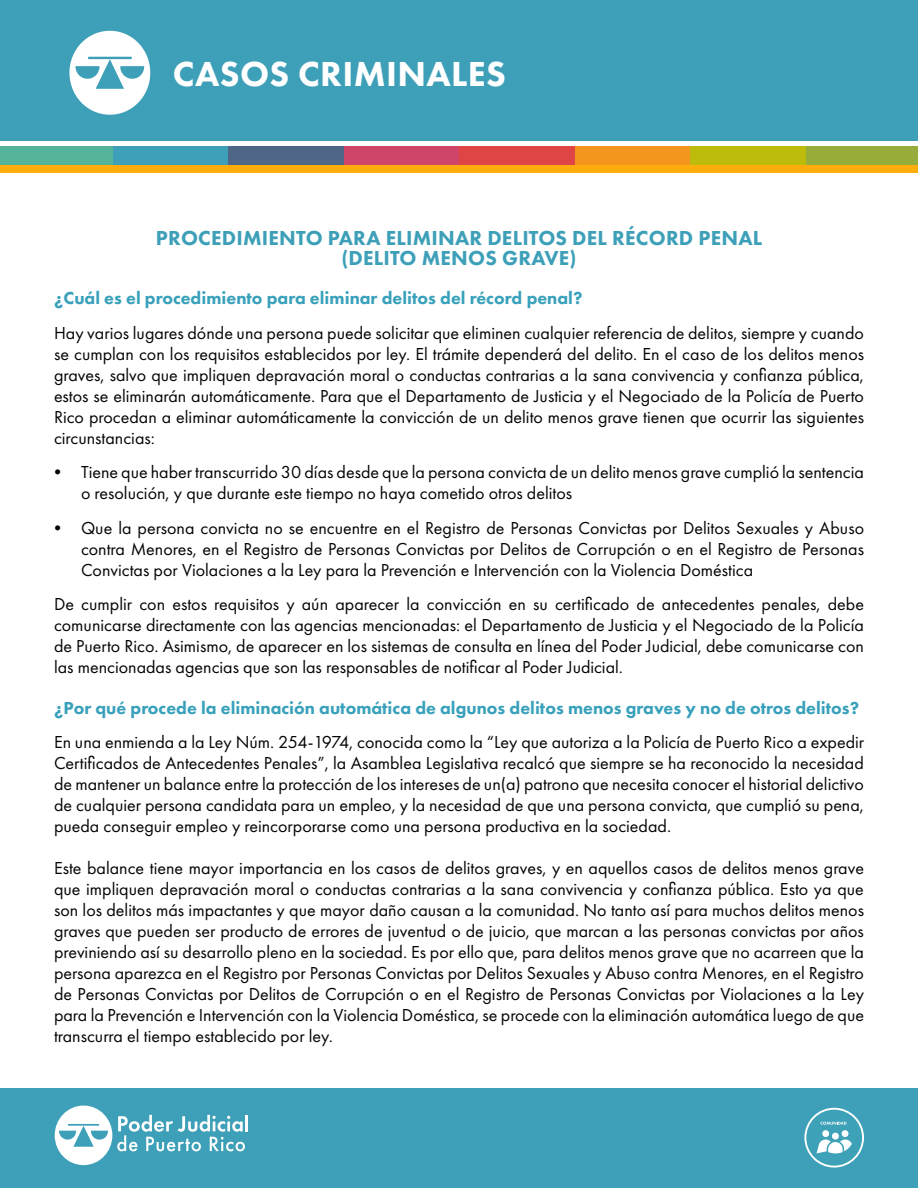
<style>
.page{position:relative;width:918px;height:1188px;background:#fff}
.page>*{position:absolute;margin:0;border:0;box-sizing:border-box;transform-origin:0 0}
.Futura_PT_12{font:800 36px "Futura PT";letter-spacing:.01em;color:#fff}
.Futura_PT_12-2{font:800 21px "Futura PT";letter-spacing:.01em;color:#3da0b8}
.Futura_PT_12-3{font:18px/21px "Futura PT";color:#040503;text-align:justify}
.Futura_PT_12-4{font:800 18px "Futura PT";color:#39a1bb}
</style>
<div class="page">
<div style="left:0;top:0;width:918px;height:140px;background:#3da0b8"></div>
<div style="left:806px;top:147px;width:112px;height:21px;background:#97ad3b"></div>
<div style="left:690px;top:147px;width:116px;height:21px;background:#bdbc0c"></div>
<div style="left:575px;top:147px;width:115px;height:21px;background:#f4951e"></div>
<div style="left:459px;top:147px;width:116px;height:21px;background:#e04546"></div>
<div style="left:343px;top:147px;width:116px;height:21px;background:#cf4469"></div>
<div style="left:228px;top:147px;width:115px;height:21px;background:#4f6686"></div>
<div style="left:112px;top:147px;width:116px;height:21px;background:#3da0b8"></div>
<div style="left:0;top:147px;width:112px;height:21px;background:#55b39a"></div>
<div style="left:0;top:165px;width:918px;height:8px;background:#ffad0d"></div>
<svg style="left:69px;top:31px;width:81px;height:84px"></svg>
<div style="left:0;top:1089px;width:918px;height:99px;background:#3da0b8"></div>
<svg style="left:55px;top:1105px;width:190px;height:60px"></svg>
<hr style="left:245px;top:1115px;width:3px;height:16px;background:#fff">
<svg style="left:804px;top:1108px;width:60px;height:60px"></svg>
<p class="Futura_PT_12" style="left:173px;top:52px;width:334px">CASOS CRIMINALES</p>
<p class="Futura_PT_12-2" style="left:156px;top:225px;width:608px">PROCEDIMIENTO PARA ELIMINAR DELITOS DEL RÉCORD PENAL</p>
<p class="Futura_PT_12-2" style="left:341px;top:244px;width:237px">(DELITO MENOS GRAVE)</p>
<p class="Futura_PT_12-4" style="left:54px;top:287px;width:530px">¿Cuál es el procedimiento para eliminar delitos del récord penal?</p>
<p class="Futura_PT_12-3" style="left:54px;top:322px;width:812px">Hay varios lugares dónde una persona puede solicitar que eliminen cualquier referencia de delitos, siempre y cuando se cumplan con los requisitos establecidos por ley. El trámite dependerá del delito. En el caso de los delitos menos graves, salvo que impliquen depravación moral o conductas contrarias a la sana convivencia y confianza pública, estos se eliminarán automáticamente. Para que el Departamento de Justicia y el Negociado de la Policía de Puerto Rico procedan a eliminar automáticamente la convicción de un delito menos grave tienen que ocurrir las siguientes circunstancias:</p>
<p class="Futura_PT_12-3" style="left:81px;top:462px;width:785px;text-indent:-27px">• Tiene que haber transcurrido 30 días desde que la persona convicta de un delito menos grave cumplió la sentencia o resolución, y que durante este tiempo no haya cometido otros delitos</p>
<p class="Futura_PT_12-3" style="left:81px;top:517px;width:785px;text-indent:-27px">• Que la persona convicta no se encuentre en el Registro de Personas Convictas por Delitos Sexuales y Abuso contra Menores, en el Registro de Personas Convictas por Delitos de Corrupción o en el Registro de Personas Convictas por Violaciones a la Ley para la Prevención e Intervención con la Violencia Doméstica</p>
<p class="Futura_PT_12-3" style="left:54px;top:594px;width:812px">De cumplir con estos requisitos y aún aparecer la convicción en su certificado de antecedentes penales, debe comunicarse directamente con las agencias mencionadas: el Departamento de Justicia y el Negociado de la Policía de Puerto Rico. Asimismo, de aparecer en los sistemas de consulta en línea del Poder Judicial, debe comunicarse con las mencionadas agencias que son las responsables de notificar al Poder Judicial.</p>
<p class="Futura_PT_12-4" style="left:54px;top:697px;width:807px">¿Por qué procede la eliminación automática de algunos delitos menos graves y no de otros delitos?</p>
<p class="Futura_PT_12-3" style="left:54px;top:732px;width:812px">En una enmienda a la Ley Núm. 254-1974, conocida como la “Ley que autoriza a la Policía de Puerto Rico a expedir Certificados de Antecedentes Penales”, la Asamblea Legislativa recalcó que siempre se ha reconocido la necesidad de mantener un balance entre la protección de los intereses de un(a) patrono que necesita conocer el historial delictivo de cualquier persona candidata para un empleo, y la necesidad de que una persona convicta, que cumplió su pena, pueda conseguir empleo y reincorporarse como una persona productiva en la sociedad.</p>
<p class="Futura_PT_12-3" style="left:54px;top:858px;width:812px">Este balance tiene mayor importancia en los casos de delitos graves, y en aquellos casos de delitos menos grave que impliquen depravación moral o conductas contrarias a la sana convivencia y confianza pública. Esto ya que son los delitos más impactantes y que mayor daño causan a la comunidad. No tanto así para muchos delitos menos graves que pueden ser producto de errores de juventud o de juicio, que marcan a las personas convictas por años previniendo así su desarrollo pleno en la sociedad. Es por ello que, para delitos menos grave que no acarreen que la persona aparezca en el Registro por Personas Convictas por Delitos Sexuales y Abuso contra Menores, en el Registro de Personas Convictas por Delitos de Corrupción o en el Registro de Personas Convictas por Violaciones a la Ley para la Prevención e Intervención con la Violencia Doméstica, se procede con la eliminación automática luego de que transcurra el tiempo establecido por ley.</p>
</div>
